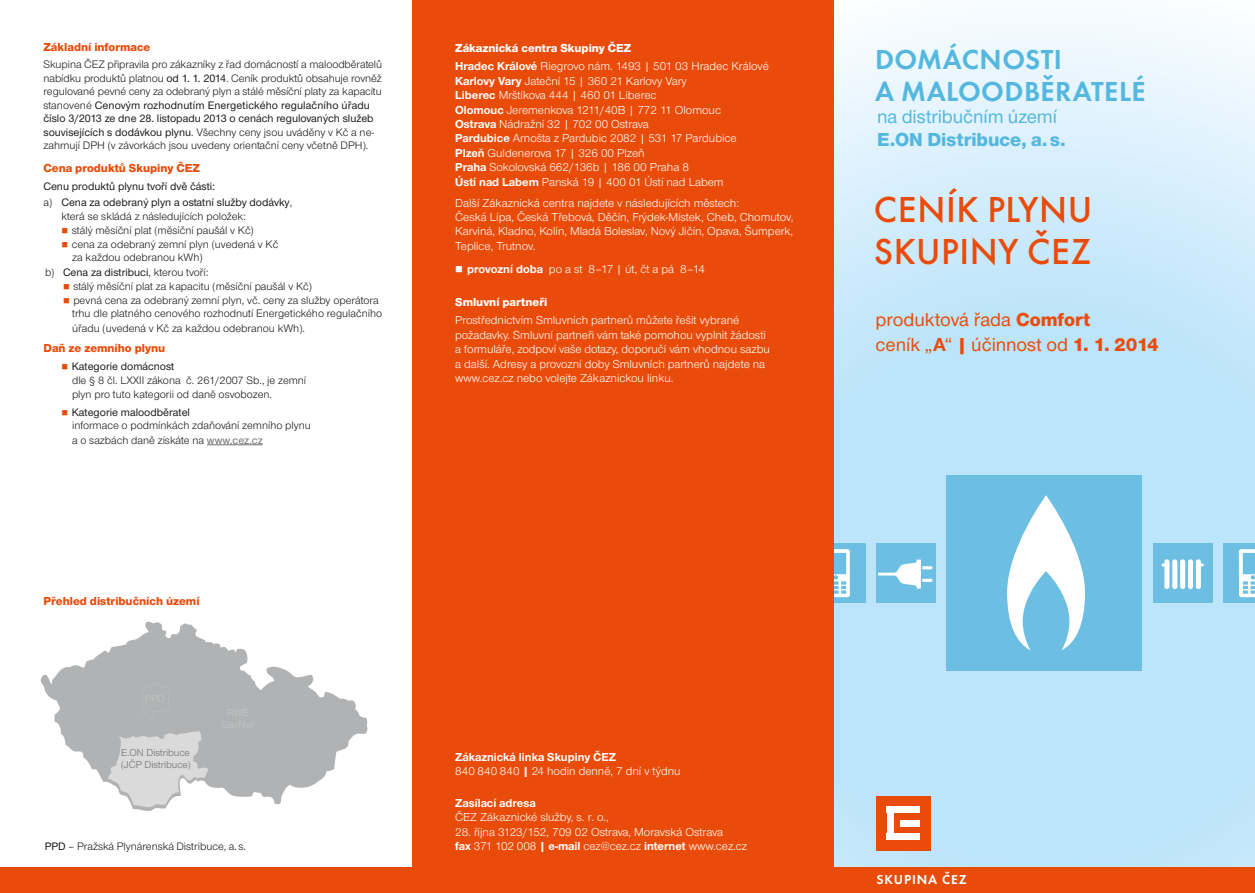
<style>
.page{position:relative;width:1255px;height:893px;background:#fff}
.page>*{position:absolute;margin:0;border:0;box-sizing:border-box;transform-origin:0 0}
.t1{font:500 37.5px/42px "Futura CEZOT";letter-spacing:.015em;color:#e94c0a}
.t2{font:600 28.5px/32px "Futura CEZOT";letter-spacing:.015em;color:#54b7e0}
.t3{font:500 19.5px/25px "Nimbus CEZOT";color:#e94c0a}
.t4{font:500 19.5px "Nimbus CEZOT";letter-spacing:-.005em;color:#54b7e0}
.t5{font:800 19.5px "Nimbus CEZOT";color:#54b7e0}
.t6{font:600 13.5px "Futura CEZOT";letter-spacing:.07em;color:#fff}
.t7{font:12px/14.4px "Nimbus CEZOT";color:#fff}
.t8{font:800 12px "Nimbus CEZOT";color:#e94c0a}
.t9{font:800 12px "Nimbus CEZOT";color:#fff}
.t10{font:700 12px "Nimbus CEZOT";color:#fff}
.t11{font:11.25px/13.5px "Nimbus CEZOT";color:#1a1a18}
.t12{font:500 11.25px/15.6px "Nimbus CEZOT";color:#1a1a18}
.t13{font:10.35px/12.3px "Nimbus CEZOT";color:#6f6f6e}
.s1{font-weight:500}
.s2{font-weight:400}
.s3{color:#e94c0a}
.s4{font-weight:500;color:#6f6f6e}
.s5{font-weight:800}
.s6{font-weight:700}
</style>
<div class="page">
<svg style="left:833px;top:0;width:421px;height:867px;background:#cae9fa"></svg>
<div style="left:946px;top:475px;width:196px;height:196px;background:#6cbfe3"></div>
<svg style="left:1007px;top:495px;width:77px;height:155px"></svg>
<div style="left:1152px;top:543px;width:60px;height:60px;background:#6cbfe3"></div>
<div style="left:1187px;top:559px;width:5px;height:30px;background:#fff;border-radius:3px"></div>
<div style="left:1180px;top:559px;width:5px;height:30px;background:#fff;border-radius:3px"></div>
<div style="left:1172px;top:559px;width:5px;height:30px;background:#fff;border-radius:3px"></div>
<div style="left:1164px;top:559px;width:5px;height:30px;background:#fff;border-radius:3px"></div>
<div style="left:1195px;top:559px;width:5px;height:30px;background:#fff;border-radius:3px"></div>
<div style="left:876px;top:543px;width:59px;height:60px;background:#6cbfe3"></div>
<svg style="left:878px;top:560px;width:54px;height:28px"></svg>
<div style="left:806px;top:543px;width:59px;height:60px;background:#6cbfe3"></div>
<svg style="left:833px;top:549px;width:16px;height:48px"></svg>
<div style="left:1222px;top:543px;width:32px;height:60px;background:#6cbfe3"></div>
<svg style="left:1238px;top:549px;width:16px;height:48px"></svg>
<svg style="left:41px;top:622px;width:326px;height:189px;fill:#b1b2b3"></svg>
<svg style="left:140px;top:683px;width:31px;height:35px"></svg>
<svg style="left:108px;top:731px;width:100px;height:76px"></svg>
<div style="left:412px;top:0;width:421px;height:893px;background:#e94c0a"></div>
<hr style="left:207px;top:444px;width:55px;height:1px;background:#6f6f6e">
<div style="left:833px;top:867px;width:421px;height:26px;background:#e94c0a"></div>
<div style="left:876px;top:796px;width:54px;height:54px;background:#e94c0a"></div>
<div style="left:886px;top:807px;width:34px;height:6px;background:#fff"></div>
<div style="left:900px;top:820px;width:19px;height:7px;background:#fff"></div>
<div style="left:886px;top:833px;width:34px;height:7px;background:#fff"></div>
<div style="left:886px;top:807px;width:7px;height:33px;background:#fff"></div>
<div style="left:0;top:867px;width:425px;height:26px;background:#e94c0a"></div>
<p class="t8" style="left:43px;top:40px;width:108px">Základní informace</p>
<p class="t11" style="left:43px;top:58px;width:340px">Skupina ČEZ připravila pro zákazníky z řad domácností a maloodběratelů nabídku produktů platnou <span class="s1">od 1. 1. 2014</span>. Ceník produktů obsahuje rovněž regulované pevné ceny za odebraný plyn a stálé měsíční platy za kapacitu stanovené <span class="s1">Cenovým rozhodnutím Energetického regulačního úřadu číslo 3/2013 ze dne 28. listopadu 2013 o cenách regulovaných služeb souvisejících s dodávkou plynu</span>. Všechny ceny jsou uváděny v Kč a ne&shy;zahrnují DPH (v závorkách jsou uvedeny orientační ceny včetně DPH).</p>
<p class="t8" style="left:43px;top:161px;width:158px">Cena produktů Skupiny ČEZ</p>
<p class="t12" style="left:43px;top:178px;width:250px">Cenu produktů plynu tvoří dvě části:<br><span class="s2">a)</span> Cena za odebraný plyn a ostatní služby dodávky<span class="s2">,</span></p>
<p class="t11" style="left:61px;top:210px;width:186px">která se skládá z následujících položek:</p>
<p class="t11" style="left:61px;top:224px;width:194px"><span class="s3">■</span> stálý měsíční plat (měsíční paušál v Kč)</p>
<p class="t11" style="left:61px;top:237px;width:218px"><span class="s3">■</span> cena za odebraný zemní plyn (uvedená v Kč</p>
<p class="t11" style="left:72px;top:251px;width:132px">za každou odebranou kWh)</p>
<p class="t12" style="left:45px;top:264px;width:165px"><span class="s2">b)</span> Cena za distribuci<span class="s2">, kterou tvoří:</span></p>
<p class="t11" style="left:63px;top:280px;width:250px"><span class="s3">■</span> stálý měsíční plat za kapacitu (měsíční paušál v Kč)</p>
<p class="t11" style="left:72px;top:293px;width:311px;line-height:14px;text-indent:-9px"><span class="s3">■</span> pevná cena za odebraný zemní plyn, vč. ceny za služby operátora trhu dle platného cenového rozhodnutí Energetického regulačního úřadu (uvedená v Kč za každou odebranou kWh).</p>
<p class="t8" style="left:43px;top:341px;width:123px">Daň ze zemního plynu</p>
<p class="t11" style="left:72px;top:359px;width:236px;line-height:14px;text-indent:-10px"><span class="s3">■</span> <span class="s1">Kategorie domácnost<br></span>dle § 8 čl. LXXII zákona č. 261/2007 Sb., je zemní plyn pro tuto kategorii od daně osvobozen.</p>
<p class="t11" style="left:72px;top:405px;width:240px;line-height:14px;text-indent:-10px"><span class="s3">■</span> <span class="s1">Kategorie maloodběratel<br></span>informace o podmínkách zdaňování zemního plynu a o sazbách daně získáte na <span class="s4">www.cez.cz</span></p>
<p class="t8" style="left:43px;top:594px;width:157px">Přehled distribučních území</p>
<p class="t13" style="left:121px;top:746px;width:71px">E.ON Distribuce (JČP Distribuce)</p>
<p class="t11" style="left:45px;top:840px;width:203px"><span class="s1">PPD</span> – Pražská Plynárenská Distribuce, a. s.</p>
<p class="t7" style="left:455px;top:39px;width:315px;line-height:18.6px"><span class="s5">Zákaznická centra Skupiny ČEZ<br></span><span class="s6">Hradec Králové</span> Riegrovo nám. 1493 | 501 03 Hradec Králové</p>
<p class="t7" style="left:455px;top:74px;width:283px"><span class="s6">Karlovy Vary</span> Jateční 15 | 360 21 Karlovy Vary<br><span class="s6">Liberec</span> Mrštíkova 444 | 460 01 Liberec<br><span class="s6">Olomouc</span> Jeremenkova 1211/40B | 772 11 Olomouc <span class="s6">Ostrava</span> Nádražní 32 | 702 00 Ostrava<br><span class="s6">Pardubice</span> Arnošta z Pardubic 2082 | 531 17 Pardubice <span class="s6">Plzeň</span> Guldenerova 17 | 326 00 Plzeň<br><span class="s6">Praha</span> Sokolovská 662/136b | 186 00 Praha 8<br><span class="s6">Ústí nad Labem</span> Panská 19 | 400 01 Ústí nad Labem</p>
<p class="t7" style="left:455px;top:196px;width:340px">Další Zákaznická centra najdete v následujících městech:<br>Česká Lípa, Česká Třebová, Děčín, Frýdek-Místek, Cheb, Chomutov, Karviná, Kladno, Kolín, Mladá Boleslav, Nový Jičín, Opava, Šumperk, Teplice, Trutnov.</p>
<p class="t7" style="left:455px;top:262px;width:251px">■ <span class="s6">provozní doba</span> po a st 8–17 | út, čt a pá 8–14</p>
<p class="t9" style="left:455px;top:295px;width:94px">Smluvní partneři</p>
<p class="t7" style="left:455px;top:313px;width:316px">Prostřednictvím Smluvních partnerů můžete řešit vybrané požadavky. Smluvní partneři vám také pomohou vyplnit žádosti a formuláře, zodpoví vaše dotazy, doporučí vám vhodnou sazbu a další. Adresy a provozní doby Smluvních partnerů najdete na www.cez.cz nebo volejte Zákaznickou linku.</p>
<p class="t7" style="left:455px;top:750px;width:227px"><span class="s6">Zákaznická linka Skupiny ČEZ<br></span>840 840 840 <span class="s6">|</span> 24 hodin denně, 7 dní v týdnu</p>
<p class="t10" style="left:455px;top:796px;width:82px">Zasílací adresa</p>
<p class="t7" style="left:455px;top:810px;width:155px">ČEZ Zákaznické služby, s. r. o.,</p>
<p class="t7" style="left:455px;top:824px;width:293px">28. října 3123/152, 709 02 Ostrava, Moravská Ostrava<br><span class="s6">fax</span> 371 102 008 <span class="s6">| e-mail</span> cez@cez.cz <span class="s6">internet</span> www.cez.cz</p>
<h2 class="t2" style="left:875px;top:43px;width:272px">DOMÁCNOSTI<br>A MALOODBĚRATELÉ</h2>
<h3 class="t4" style="left:877px;top:105px;width:181px">na distribučním území</h3>
<h3 class="t5" style="left:877px;top:128px;width:190px">E.ON Distribuce, a.s.</h3>
<h1 class="t1" style="left:873px;top:188px;width:220px">CENÍK PLYNU<br>SKUPINY ČEZ</h1>
<h3 class="t3" style="left:875px;top:307px;width:285px">produktová řada <span class="s5">Comfort<br></span>ceník „<span class="s6">A</span>“ <span class="s5">|</span> účinnost od <span class="s5">1. 1. 2014</span></h3>
<p class="t6" style="left:876px;top:872px;width:92px">SKUPINA ČEZ</p>
</div>
